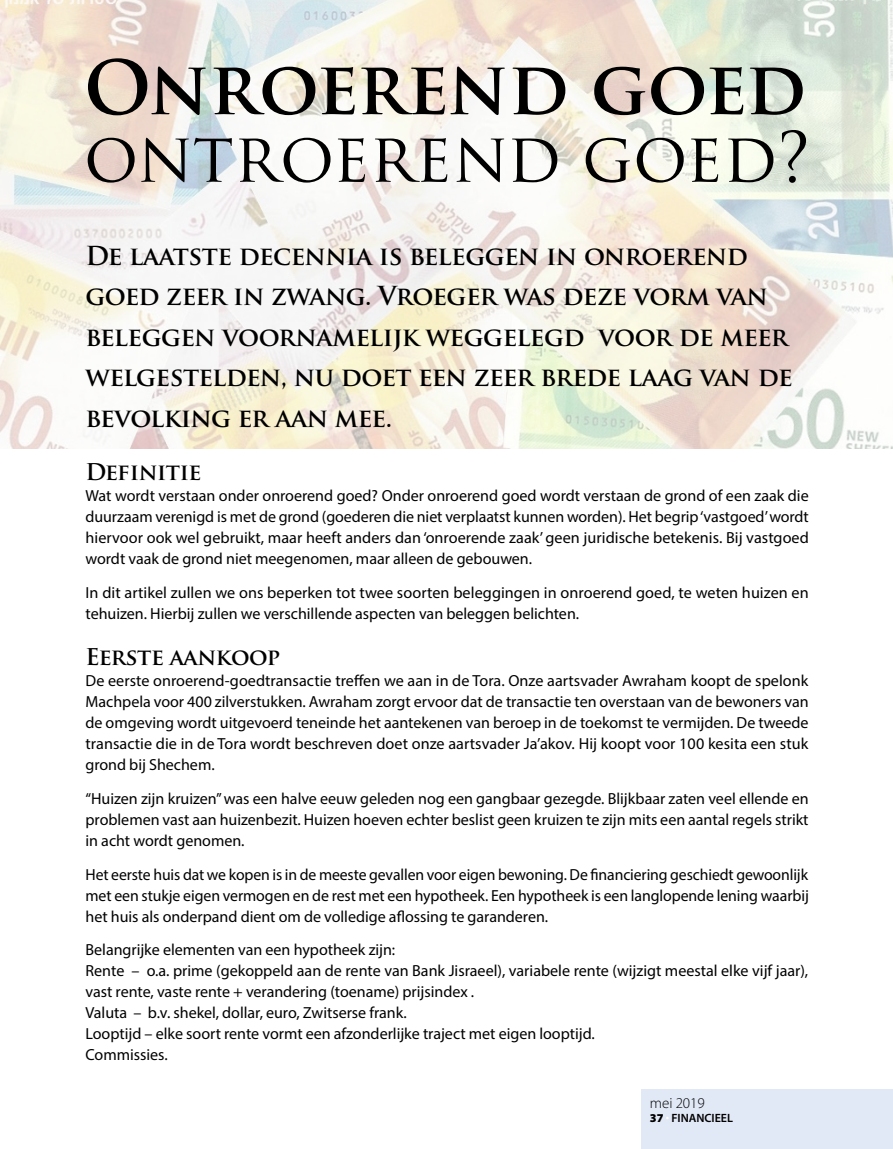
<style>
.page{position:relative;width:893px;height:1149px;background:#fff}
.page>*{position:absolute;margin:0;border:0;box-sizing:border-box;transform-origin:0 0}
.t1{font:700 72.6px "Trajan Pro";letter-spacing:-.02em;color:#000}
.t2{font:67.35px "Trajan Pro";color:#000}
.t3{font:700 25.5px/40.5px "Trajan Pro";letter-spacing:-.02em;color:#000}
.t4{font:700 22.5px "Trajan Pro";letter-spacing:-.02em;color:#000}
.t5{font:16.05px/21px "Myriad Pro";color:#000;text-align:justify}
.t6{font:300 15px "Myriad Pro";color:#000}
.t7{font:600 12px "Myriad Pro";color:#000}
.s1{font-weight:900}
.s2{font-weight:900;color:#fff}
</style>
<div class="page">
<img style="left:0;top:0;width:893px;height:448px">
<div style="left:641px;top:1089px;width:252px;height:59px;background:#e1e8f6"></div>
<h1 class="t1" style="left:84px;top:42px;width:724px">Onroerend goed</h1>
<h2 class="t2" style="left:84px;top:114px;width:728px">ONTROEREND GOED?</h2>
<h3 class="t3" style="left:86px;top:235px;width:709px">De laatste decennia is beleggen in onroerend goed zeer in zwang. Vroeger was deze vorm van beleggen voornamelijk weggelegd voor de meer welgestelden, nu doet een zeer brede laag van de bevolking er aan mee.</h3>
<h3 class="t4" style="left:86px;top:458px;width:117px">Definitie</h3>
<p class="t5" style="left:86px;top:485px;width:725px">Wat wordt verstaan onder onroerend goed? Onder onroerend goed wordt verstaan de grond of een zaak die duurzaam verenigd is met de grond (goederen die niet verplaatst kunnen worden). Het begrip ‘vastgoed’ wordt hiervoor ook wel gebruikt, maar heeft anders dan ‘onroerende zaak’ geen juridische betekenis. Bij vastgoed wordt vaak de grond niet meegenomen, maar alleen de gebouwen.</p>
<p class="t5" style="left:86px;top:581px;width:725px">In dit artikel zullen we ons beperken tot twee soorten beleggingen in onroerend goed, te weten huizen en tehuizen. Hierbij zullen we verschillende aspecten van beleggen belichten.</p>
<h3 class="t4" style="left:86px;top:642px;width:196px">Eerste aankoop</h3>
<p class="t5" style="left:86px;top:669px;width:725px">De eerste onroerend-goedtransactie treffen we aan in de Tora. Onze aartsvader Awraham koopt de spelonk Machpela voor 400 zilverstukken. Awraham zorgt ervoor dat de transactie ten overstaan van de bewoners van de omgeving wordt uitgevoerd teneinde het aantekenen van beroep in de toekomst te vermijden. De tweede transactie die in de Tora wordt beschreven doet onze aartsvader Ja’akov. Hij koopt voor 100 kesita een stuk grond bij Shechem.</p>
<p class="t5" style="left:86px;top:787px;width:725px">“Huizen zijn kruizen” was een halve eeuw geleden nog een gangbaar gezegde. Blijkbaar zaten veel ellende en problemen vast aan huizenbezit. Huizen hoeven echter beslist geen kruizen te zijn mits een aantal regels strikt in acht wordt genomen.</p>
<p class="t5" style="left:86px;top:863px;width:725px">Het eerste huis dat we kopen is in de meeste gevallen voor eigen bewoning. De financiering geschiedt gewoonlijk met een stukje eigen vermogen en de rest met een hypotheek. Een hypotheek is een langlopende lening waarbij het huis als onderpand dient om de volledige aflossing te garanderen.</p>
<p class="t5" style="left:86px;top:938px;width:724px;text-align:left">Belangrijke elementen van een hypotheek zijn:<br>Rente – o.a. prime (gekoppeld aan de rente van Bank Jisraeel), variabele rente (wijzigt meestal elke vijf jaar), vast rente, vaste rente + verandering (toename) prijsindex .<br>Valuta – b.v. shekel, dollar, euro, Zwitserse frank.<br>Looptijd – elke soort rente vormt een afzonderlijke traject met eigen looptijd.<br>Commissies.</p>
<p class="t6" style="left:650px;top:1093px;width:56px">mei 2019</p>
<p class="t7" style="left:650px;top:1109px;width:83px"><span class="s1">37</span> <span class="s2">·</span> FINANCIEEL</p>
</div>
